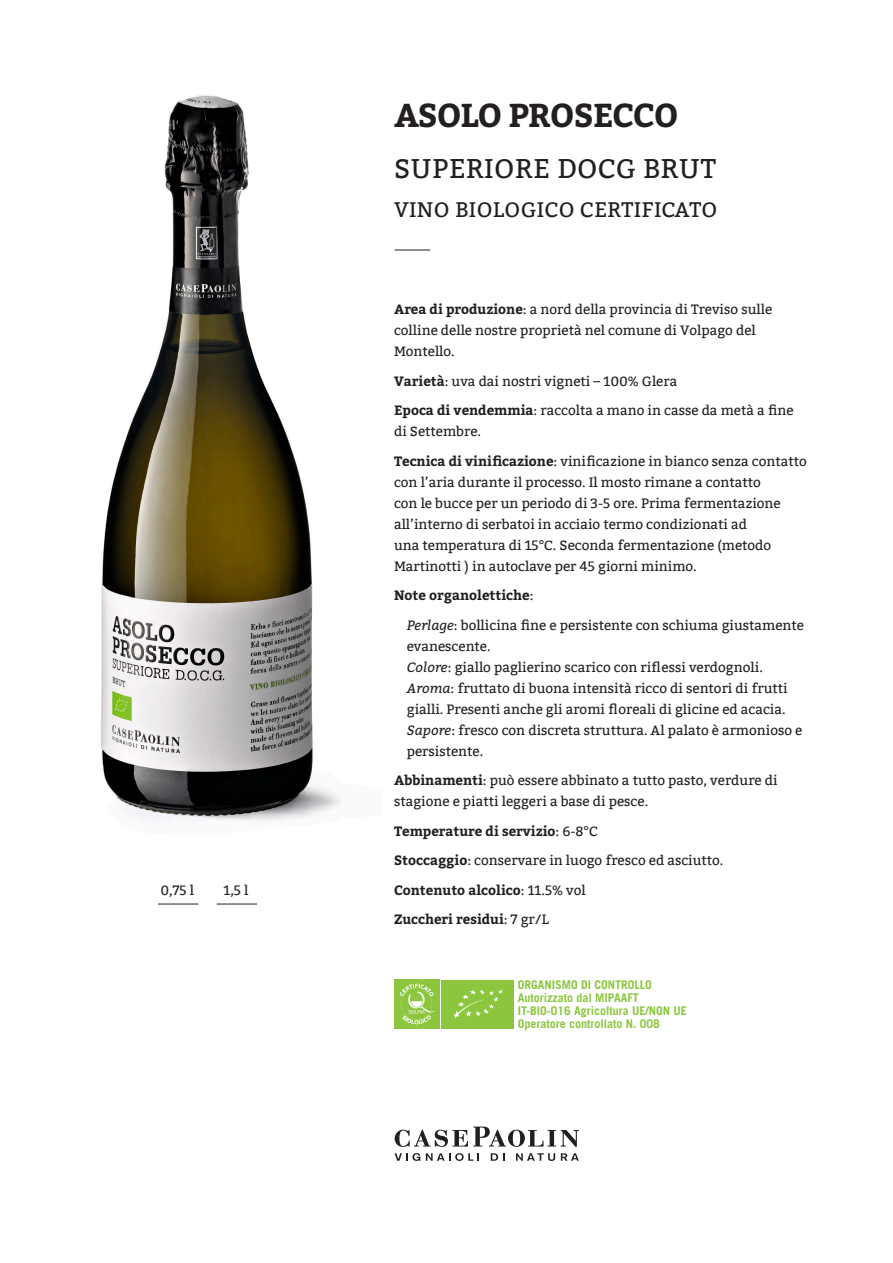
<style>
.page{position:relative;width:893px;height:1263px;background:#fff}
.page>*{position:absolute;margin:0;border:0;box-sizing:border-box;transform-origin:0 0}
.t1{font:700 33px "Bitter";letter-spacing:-.03em;color:#231f20}
.t2{font:27px "Bitter";letter-spacing:.015em;color:#231f20}
.t3{font:21px "Bitter";letter-spacing:.02em;color:#231f20}
.t4{font:13.5px/21px "Bitter";color:#231f20}
.t5{font:700 13.5px/29.5px "Bitter";color:#231f20}
.t6{font:700 12px/13.2px "Trade Gothic";color:#8bc63e}
.s1{font-weight:700}
.s2{font-style:italic}
.s3{font-weight:400}
</style>
<div class="page">
<img style="left:101px;top:95px;width:330px;height:726px">
<hr style="left:395px;top:250px;width:35px;height:1px;background:#231f20">
<svg style="left:395px;top:1126px;width:184px;height:21px"></svg>
<svg style="left:395px;top:1153px;width:25px;height:8px"></svg>
<svg style="left:426px;top:1153px;width:53px;height:8px"></svg>
<svg style="left:491px;top:1153px;width:13px;height:8px"></svg>
<svg style="left:516px;top:1153px;width:39px;height:8px"></svg>
<svg style="left:561px;top:1153px;width:18px;height:8px"></svg>
<hr style="left:158px;top:904px;width:40px;height:1px;background:#231f20">
<hr style="left:217px;top:904px;width:40px;height:1px;background:#231f20">
<div style="left:441px;top:980px;width:73px;height:48px;background:#8bc63e"></div>
<svg style="left:453px;top:989px;width:50px;height:29px"></svg>
<img style="left:395px;top:980px;width:45px;height:48px">
<p class="t4" style="left:161px;top:880px;width:35px">0,75 l</p>
<p class="t4" style="left:223px;top:880px;width:27px">1,5 l</p>
<h1 class="t1" style="left:394px;top:96px;width:286px">ASOLO PROSECCO</h1>
<h2 class="t2" style="left:394px;top:153px;width:323px">SUPERIORE DOCG BRUT</h2>
<h3 class="t3" style="left:394px;top:197px;width:325px">VINO BIOLOGICO CERTIFICATO</h3>
<p class="t4" style="left:394px;top:299px;width:380px"><span class="s1">Area di produzione</span>: a nord della provincia di Treviso sulle colline delle nostre proprietà nel comune di Volpago del<br>Montello.</p>
<p class="t4" style="left:394px;top:366px;width:401px;line-height:29.5px"><span class="s1">Varietà</span>: uva dai nostri vigneti – 100% Glera<br><span class="s1">Epoca di vendemmia</span>: raccolta a mano in casse da metà a fine</p>
<p class="t4" style="left:394px;top:417px;width:414px;line-height:29.5px">di Settembre.<br><span class="s1">Tecnica di vinificazione</span>: vinificazione in bianco senza contatto</p>
<p class="t4" style="left:394px;top:471px;width:388px">con l’aria durante il processo. Il mosto rimane a contatto con le bucce per un periodo di 3-5 ore. Prima fermentazione all’interno di serbatoi in acciaio termo condizionati ad<br>una temperatura di 15°C. Seconda fermentazione (metodo Martinotti ) in autoclave per 45 giorni minimo.</p>
<p class="t4" style="left:407px;top:581px;width:399px;line-height:29.5px;text-indent:-13px"><span class="s1">Note organolettiche</span>:<br><span class="s2">Perlage</span>: bollicina fine e persistente con schiuma giustamente</p>
<p class="t4" style="left:407px;top:635px;width:397px">evanescente.<br><span class="s2">Colore</span>: giallo paglierino scarico con riflessi verdognoli.<br><span class="s2">Aroma</span>: fruttato di buona intensità ricco di sentori di frutti gialli. Presenti anche gli aromi floreali di glicine ed acacia.<br><span class="s2">Sapore</span>: fresco con discreta struttura. Al palato è armonioso e persistente.</p>
<p class="t4" style="left:394px;top:770px;width:385px"><span class="s1">Abbinamenti</span>: può essere abbinato a tutto pasto, verdure di stagione e piatti leggeri a base di pesce.</p>
<p class="t5" style="left:394px;top:816px;width:331px">Temperature di servizio<span class="s3">: 6-8°C<br></span>Stoccaggio<span class="s3">: conservare in luogo fresco ed asciutto.<br></span>Contenuto alcolico<span class="s3">: 11.5% vol<br></span>Zuccheri residui<span class="s3">: 7 gr/L</span></p>
<p class="t6" style="left:518px;top:977px;width:171px">ORGANISMO DI CONTROLLO<br>Autorizzato dal MIPAAFT<br>IT-BIO-016 Agricoltura UE/NON UE<br>Operatore controllato N. 008</p>
</div>
